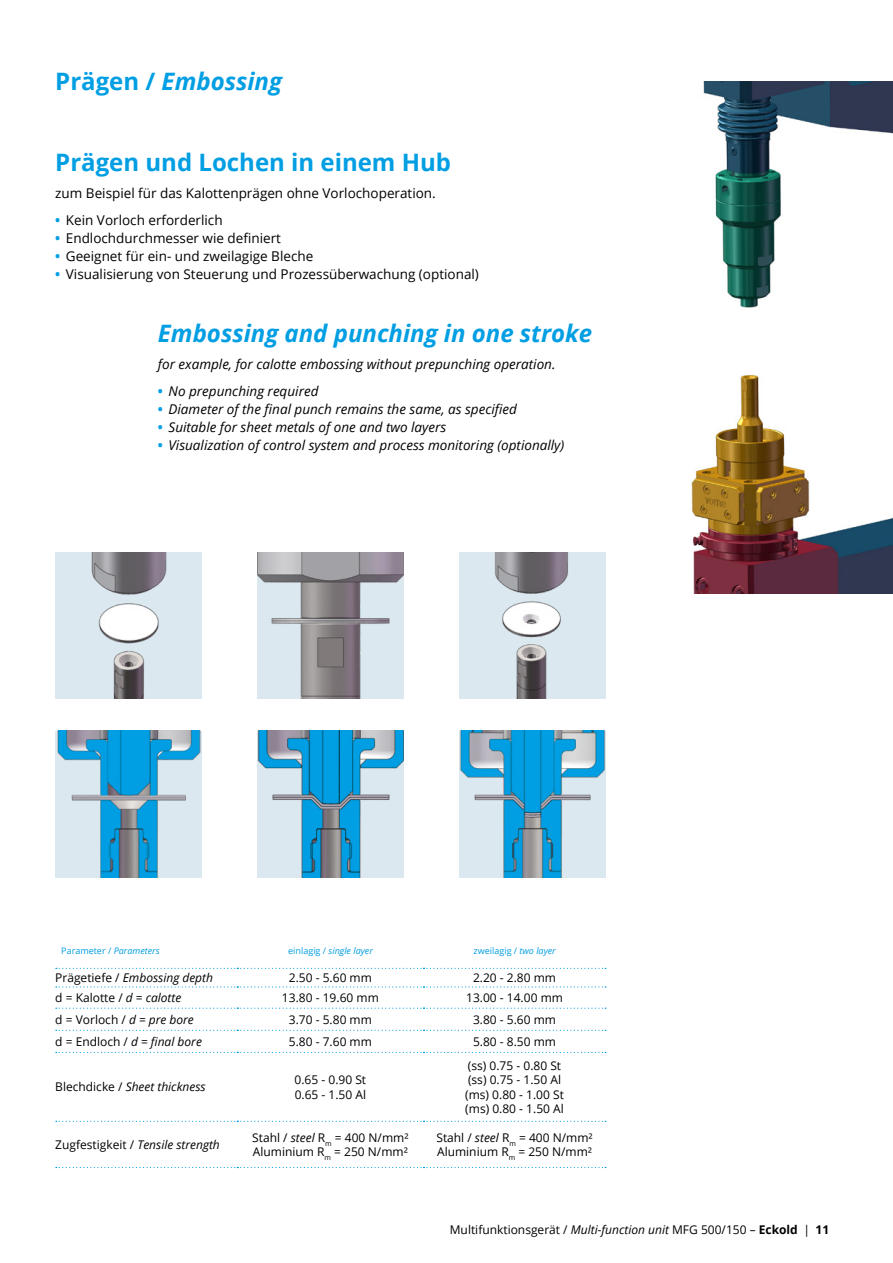
<style>
.page{position:relative;width:893px;height:1263px;background:#fff}
.page>*{position:absolute;margin:0;border:0;box-sizing:border-box;transform-origin:0 0}
.t1{font:italic 700 24px "Open Sans";color:#009ee3}
.t2{font:700 24px "Open Sans";color:#009ee3}
.t3{font:italic 13.5px "Open Sans";color:#000}
.t4{font:13.5px "Open Sans";color:#000}
.t5{font:12px/14.4px "Open Sans";color:#000}
.t6{font:italic 12px "Open Sans";color:#000}
.t7{font:9px "Open Sans";color:#009ee3}
.t8{font:italic 9px "Open Sans";color:#009ee3}
.s1{font-style:normal}
.s2{font-weight:700;color:#009ee3}
.s3{font-weight:700;font-style:normal;color:#009ee3}
.s4{font-style:italic}
.s5{font-weight:700}
</style>
<div class="page">
<svg style="left:56px;top:968px;width:550px;height:1px"></svg>
<svg style="left:56px;top:986px;width:550px;height:1px"></svg>
<svg style="left:56px;top:1008px;width:550px;height:1px"></svg>
<svg style="left:56px;top:1030px;width:550px;height:1px"></svg>
<svg style="left:56px;top:1052px;width:550px;height:1px"></svg>
<svg style="left:56px;top:1121px;width:550px;height:1px"></svg>
<svg style="left:56px;top:1167px;width:550px;height:1px"></svg>
<img style="left:55px;top:552px;width:147px;height:147px">
<img style="left:459px;top:552px;width:147px;height:147px">
<img style="left:257px;top:552px;width:147px;height:147px">
<img style="left:55px;top:731px;width:147px;height:146px">
<img style="left:459px;top:731px;width:147px;height:146px">
<img style="left:257px;top:731px;width:147px;height:146px">
<img style="left:691px;top:81px;width:202px;height:513px">
<h1 class="t1" style="left:55px;top:65px;width:228px"><span class="s1">Prägen /</span> Embossing</h1>
<h1 class="t2" style="left:55px;top:146px;width:397px">Prägen und Lochen in einem Hub</h1>
<p class="t4" style="left:55px;top:184px;width:382px">zum Beispiel für das Kalottenprägen ohne Vorlochoperation.</p>
<p class="t4" style="left:55px;top:211px;width:169px"><span class="s2">•</span> Kein Vorloch erforderlich</p>
<p class="t4" style="left:55px;top:229px;width:227px"><span class="s2">•</span> Endlochdurchmesser wie definiert</p>
<p class="t4" style="left:55px;top:247px;width:259px"><span class="s2">•</span> Geeignet für ein- und zweilagige Bleche</p>
<p class="t4" style="left:55px;top:265px;width:425px"><span class="s2">•</span> Visualisierung von Steuerung und Prozessüberwachung (optional)</p>
<h1 class="t1" style="left:158px;top:317px;width:436px">Embossing and punching in one stroke</h1>
<p class="t3" style="left:158px;top:355px;width:399px">for example, for calotte embossing without prepunching operation.</p>
<p class="t3" style="left:158px;top:382px;width:162px"><span class="s3">•</span> No prepunching required</p>
<p class="t3" style="left:158px;top:400px;width:360px"><span class="s3">•</span> Diameter of the final punch remains the same, as specified</p>
<p class="t3" style="left:158px;top:418px;width:290px"><span class="s3">•</span> Suitable for sheet metals of one and two layers</p>
<p class="t3" style="left:158px;top:436px;width:408px"><span class="s3">•</span> Visualization of control system and process monitoring (optionally)</p>
<p class="t7" style="left:61px;top:945px;width:100px">Parameter / <span class="s4">Parameters</span></p>
<p class="t8" style="left:288px;top:945px;width:86px"><span class="s1">einlagig /</span> single layer</p>
<p class="t7" style="left:474px;top:945px;width:84px">zweilagig / <span class="s4">two layer</span></p>
<p class="t6" style="left:55px;top:970px;width:159px"><span class="s1">Prägetiefe /</span> Embossing depth</p>
<p class="t5" style="left:289px;top:970px;width:85px">2.50 - 5.60 mm</p>
<p class="t5" style="left:473px;top:970px;width:85px">2.20 - 2.80 mm</p>
<p class="t5" style="left:55px;top:990px;width:128px">d = Kalotte / <span class="s4">d = calotte</span></p>
<p class="t5" style="left:282px;top:990px;width:98px">13.80 - 19.60 mm</p>
<p class="t5" style="left:466px;top:990px;width:98px">13.00 - 14.00 mm</p>
<p class="t5" style="left:55px;top:1012px;width:140px">d = Vorloch / <span class="s4">d = pre bore</span></p>
<p class="t5" style="left:289px;top:1012px;width:85px">3.70 - 5.80 mm</p>
<p class="t5" style="left:473px;top:1012px;width:85px">3.80 - 5.60 mm</p>
<p class="t6" style="left:55px;top:1033px;width:148px"><span class="s1">d = Endloch /</span> d = final bore</p>
<p class="t5" style="left:289px;top:1034px;width:85px">5.80 - 7.60 mm</p>
<p class="t5" style="left:473px;top:1034px;width:85px">5.80 - 8.50 mm</p>
<p class="t6" style="left:55px;top:1079px;width:152px"><span class="s1">Blechdicke /</span> Sheet thickness</p>
<p class="t5" style="left:295px;top:1072px;width:73px">0.65 - 0.90 St<br>0.65 - 1.50 Al</p>
<p class="t5" style="left:465px;top:1058px;width:100px">(ss) 0.75 - 0.80 St (ss) 0.75 - 1.50 Al (ms) 0.80 - 1.00 St (ms) 0.80 - 1.50 Al</p>
<p class="t6" style="left:55px;top:1136px;width:166px"><span class="s1">Zugfestigkeit /</span> Tensile strength</p>
<p class="t5" style="left:252px;top:1130px;width:158px">Stahl / <span class="s4">steel</span> R<sub>m</sub> = 400 N/mm²<br>Aluminium R<sub>m</sub> = 250 N/mm²</p>
<p class="t5" style="left:436px;top:1130px;width:158px">Stahl / <span class="s4">steel</span> R<sub>m</sub> = 400 N/mm²<br>Aluminium R<sub>m</sub> = 250 N/mm²</p>
<p class="t5" style="left:450px;top:1222px;width:381px">Multifunktionsgerät / <span class="s4">Multi-function unit</span> MFG 500/150 – <span class="s5">Eckold</span> | <span class="s5">11</span></p>
</div>
